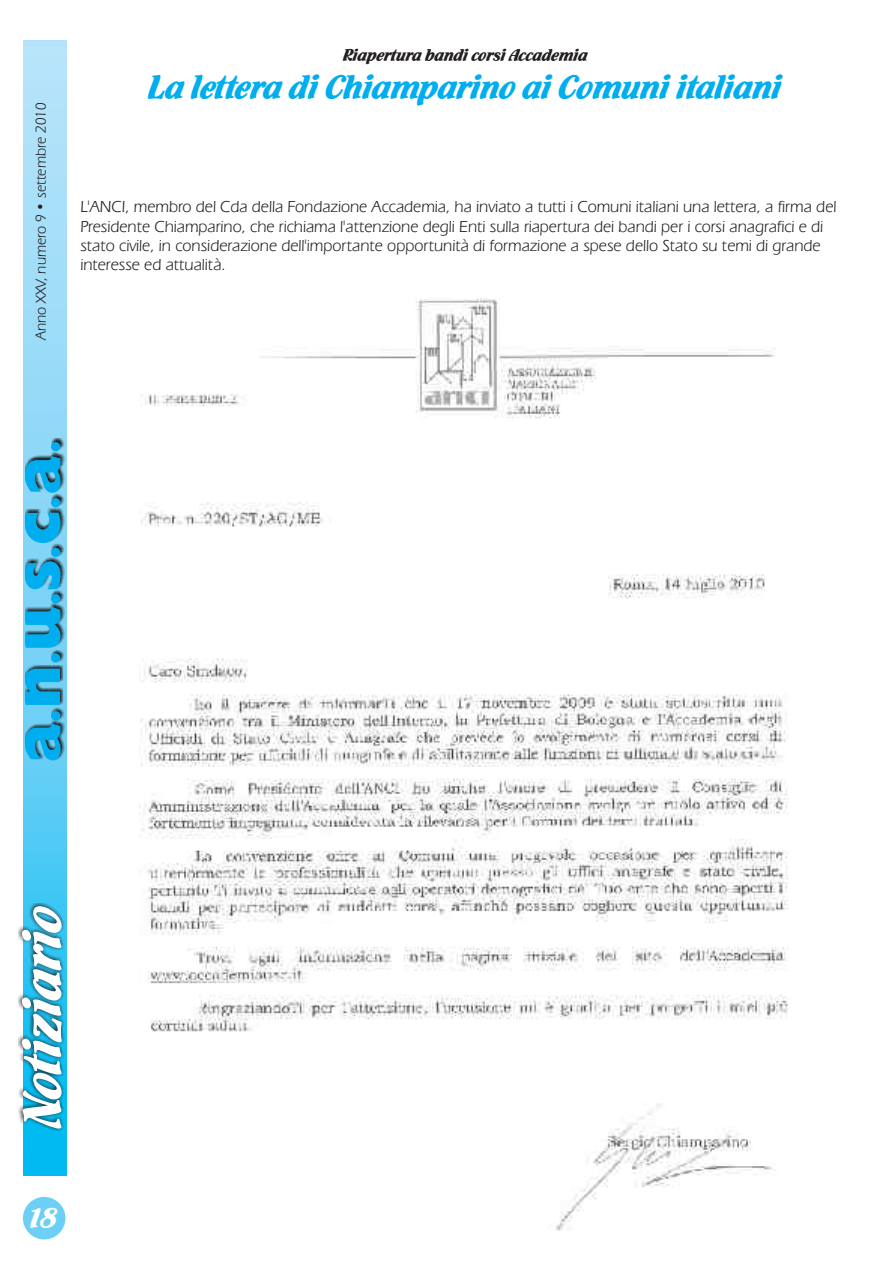
<style>
.page{position:relative;width:893px;height:1263px;background:#fff}
.page>*{position:absolute;margin:0;border:0;box-sizing:border-box;transform-origin:0 0}
.t1{font:57.6px "Flamenco D";color:#fff}
.t2{font:36px "Flamenco D";color:#00aeef}
.t3{font:30px "Flamenco D";color:#fff}
.t4{font:18px "Flamenco D";color:#231f20}
.t5{font:16.5px/19.2px "Eras IT Cby BT";color:#231f20}
.t6{font:15px "Eras IT Cby BT";color:#231f20}
</style>
<div class="page">
<div style="left:23px;top:1197px;width:42px;height:42px;background:#6bcff6;border-radius:50%"></div>
<svg style="left:23px;top:41px;width:43px;height:1134px;background:#83d6f6"></svg>
<img style="left:19px;top:903px;width:46px;height:228px">
<img style="left:25px;top:438px;width:39px;height:322px">
<div style="left:51px;top:711px;width:9px;height:9px;background:#00aeef;border-radius:50%"></div>
<svg style="left:25px;top:668px;width:35px;height:37px"></svg>
<div style="left:51px;top:653px;width:9px;height:10px;background:#00aeef;border-radius:50%"></div>
<svg style="left:26px;top:606px;width:35px;height:42px"></svg>
<div style="left:51px;top:594px;width:9px;height:9px;background:#00aeef;border-radius:50%"></div>
<svg style="left:25px;top:561px;width:36px;height:28px"></svg>
<div style="left:51px;top:548px;width:9px;height:9px;background:#00aeef;border-radius:50%"></div>
<svg style="left:25px;top:513px;width:36px;height:30px"></svg>
<div style="left:51px;top:498px;width:9px;height:9px;background:#00aeef;border-radius:50%"></div>
<div style="left:51px;top:442px;width:9px;height:9px;background:#00aeef;border-radius:50%"></div>
<svg style="left:25px;top:723px;width:36px;height:37px"></svg>
<svg style="left:25px;top:456px;width:36px;height:37px"></svg>
<img style="left:139px;top:298px;width:650px;height:932px">
<p class="t6" style="left:35px;top:340px;width:239px;rotate:-90deg">Anno XXV, numero 9 • settembre 2010</p>
<p class="t4" style="left:343px;top:46px;width:246px">Riapertura bandi corsi Accademia</p>
<h2 class="t2" style="left:149px;top:70px;width:635px">La lettera di Chiamparino ai Comuni italiani</h2>
<p class="t5" style="left:80px;top:198px;width:758px">L'ANCI, membro del Cda della Fondazione Accademia, ha inviato a tutti i Comuni italiani una lettera, a firma del Presidente Chiamparino, che richiama l'attenzione degli Enti sulla riapertura dei bandi per i corsi anagrafici e di stato civile, in considerazione dell'importante opportunità di formazione a spese dello Stato su temi di grande interesse ed attualità.</p>
<h1 class="t1" style="left:14px;top:1127px;width:225px;rotate:-90deg">Notiziario</h1>
<h3 class="t3" style="left:27px;top:1203px;width:33px">18</h3>
</div>
